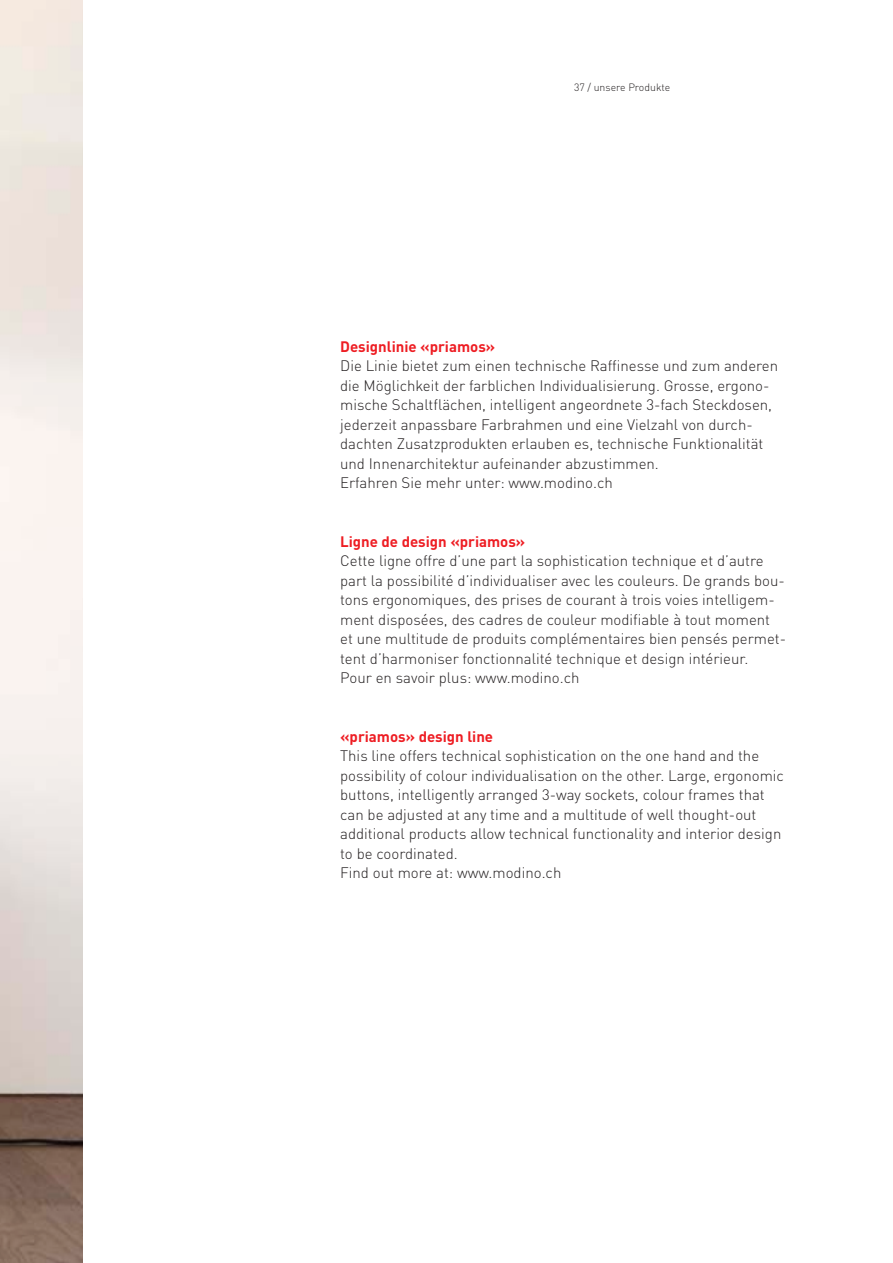
<style>
.page{position:relative;width:893px;height:1263px;background:#fff}
.page>*{position:absolute;margin:0;border:0;box-sizing:border-box;transform-origin:0 0}
.Lauftext_10Pt{font:300 15px/19.5px "DINOT";color:#231f20}
.H3_Überschrift_10Pt{font:700 15px "DINOT";color:#ee1d23}
.Legende_7Pt{font:300 10.5px "DINOT";color:#231f20}
</style>
<div class="page">
<img style="left:0;top:0;width:82px;height:1263px">
<p class="Legende_7Pt" style="left:574px;top:81px;width:98px">37 / unsere Produkte</p>
<p class="H3_Überschrift_10Pt" style="left:340px;top:336px;width:157px">Designlinie «priamos»</p>
<p class="Lauftext_10Pt" style="left:340px;top:356px;width:439px">Die Linie bietet zum einen technische Raffinesse und zum anderen die Möglichkeit der farblichen Individualisierung. Grosse, ergono&shy;mische Schaltflächen, intelligent angeordnete 3-fach Steckdosen, jederzeit anpassbare Farbrahmen und eine Vielzahl von durch&shy;dachten Zusatzprodukten erlauben es, technische Funktionalität und Innenarchitektur aufeinander abzustimmen.</p>
<p class="Lauftext_10Pt" style="left:340px;top:473px;width:274px">Erfahren Sie mehr unter: www.modino.ch</p>
<p class="H3_Überschrift_10Pt" style="left:340px;top:531px;width:187px">Ligne de design «priamos»</p>
<p class="Lauftext_10Pt" style="left:340px;top:551px;width:447px">Cette ligne offre d’une part la sophistication technique et d’autre part la possibilité d’individualiser avec les couleurs. De grands bou&shy;tons ergonomiques, des prises de courant à trois voies intelligem&shy;ment disposées, des cadres de couleur modifiable à tout moment et une multitude de produits complémentaires bien pensés permet&shy;tent d’harmoniser fonctionnalité technique et design intérieur.</p>
<p class="Lauftext_10Pt" style="left:340px;top:668px;width:241px">Pour en savoir plus: www.modino.ch</p>
<p class="H3_Überschrift_10Pt" style="left:340px;top:726px;width:154px">«priamos» design line</p>
<p class="Lauftext_10Pt" style="left:340px;top:746px;width:445px">This line offers technical sophistication on the one hand and the possibility of colour individualisation on the other. Large, ergonomic buttons, intelligently arranged 3-way sockets, colour frames that can be adjusted at any time and a multitude of well thought-out additional products allow technical functionality and interior design to be coordinated.</p>
<p class="Lauftext_10Pt" style="left:340px;top:863px;width:223px">Find out more at: www.modino.ch</p>
</div>
